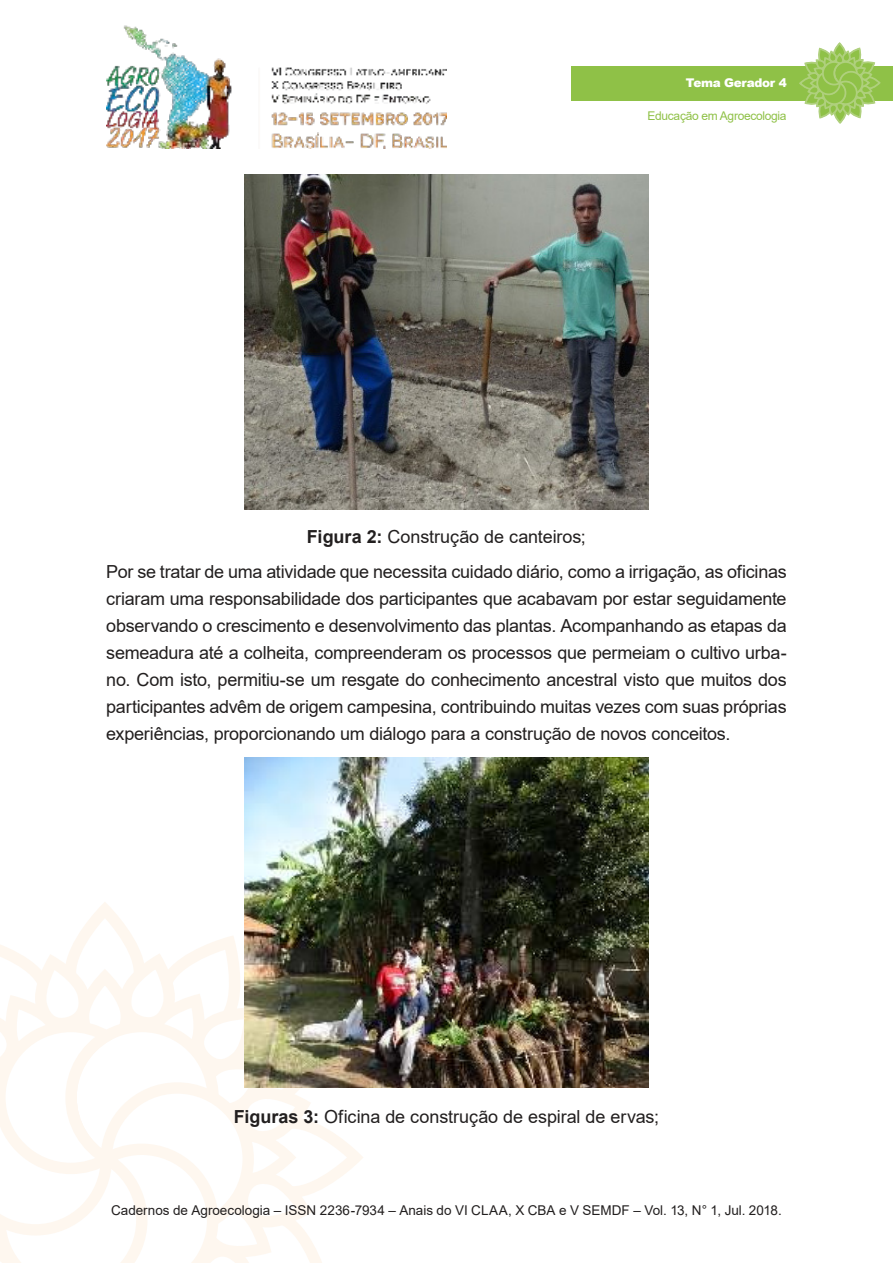
<style>
.page{position:relative;width:893px;height:1263px;background:#fff}
.page>*{position:absolute;margin:0;border:0;box-sizing:border-box;transform-origin:0 0}
.t1{font:18px/27px "Arial";letter-spacing:-.01em;color:#221f1f;text-align:center}
.t2{font:13.5px "Arial";color:#221f1f}
.t3{font:12px "Arial";letter-spacing:-.025em;color:#8fc147}
.t4{font:900 12px "Arial";letter-spacing:-.025em;color:#fff}
.s1{font-weight:700}
</style>
<div class="page">
<img style="left:106px;top:25px;width:340px;height:124px">
<svg style="left:0;top:910px;width:367px;height:353px"></svg>
<div style="left:571px;top:66px;width:322px;height:34px;background:#8fc147"></div>
<svg style="left:798px;top:43px;width:83px;height:81px"></svg>
<img style="left:244px;top:174px;width:404px;height:335px">
<img style="left:244px;top:758px;width:404px;height:329px">
<p class="t4" style="left:686px;top:76px;width:102px">Tema Gerador 4</p>
<p class="t3" style="left:647px;top:112px;width:141px">Educação em Agroecologia</p>
<p class="t1" style="left:106px;top:520px;width:682px;line-height:35.5px"><span class="s1">Figura 2:</span> Construção de canteiros;<br>Por se tratar de uma atividade que necessita cuidado diário, como a irrigação, as oficinas</p>
<p class="t1" style="left:106px;top:587px;width:682px;text-align:justify">criaram uma responsabilidade dos participantes que acabavam por estar seguidamente observando o crescimento e desenvolvimento das plantas. Acompanhando as etapas da semeadura até a colheita, compreenderam os processos que permeiam o cultivo urba&shy;no. Com isto, permitiu-se um resgate do conhecimento ancestral visto que muitos dos participantes advêm de origem campesina, contribuindo muitas vezes com suas próprias experiências, proporcionando um diálogo para a construção de novos conceitos.</p>
<p class="t1" style="left:234px;top:1104px;width:427px"><span class="s1">Figuras 3:</span> Oficina de construção de espiral de ervas;</p>
<p class="t2" style="left:111px;top:1205px;width:672px">Cadernos de Agroecologia – ISSN 2236-7934 – Anais do VI CLAA, X CBA e V SEMDF – Vol. 13, N° 1, Jul. 2018.</p>
</div>
